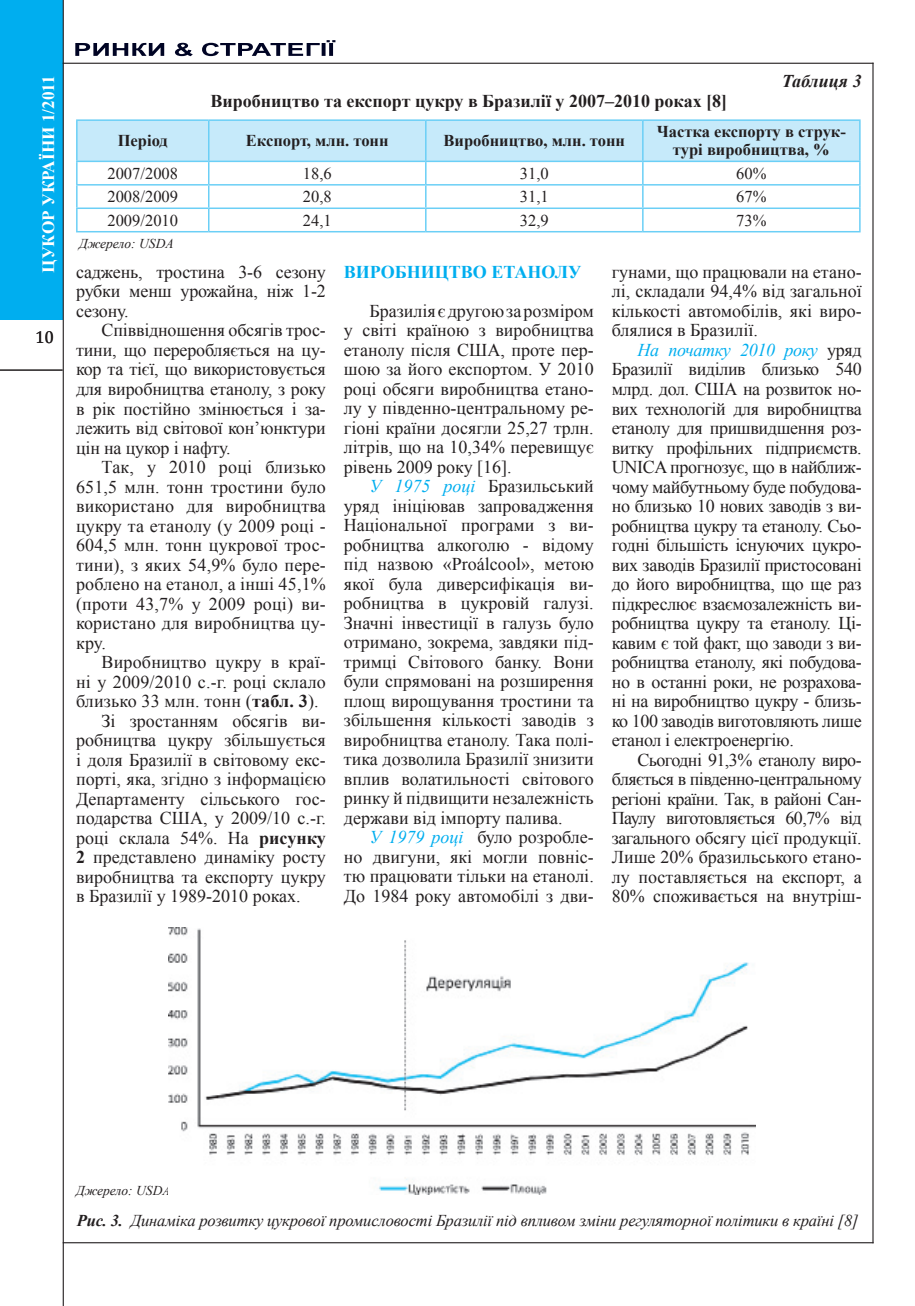
<style>
.page{position:relative;width:915px;height:1306px;background:#fff}
.page>*{position:absolute;margin:0;border:0;box-sizing:border-box;transform-origin:0 0}
.Текст{font:18px/19.5px "Times New Roman";color:#231f20;text-align:justify}
.Текст_таблица_назв{font:700 18px "Times New Roman";color:#231f20}
.Текст-2{font:700 18px "Times New Roman";color:#00aeef}
.Текст_таблица_назв-2{font:italic 700 18px "Times New Roman";color:#231f20}
.t1{font:700 17.25px "Times New Roman";color:#fff}
.t2{font:17.25px "Cambria";color:#231f20}
.Рис{font:italic 16.5px "Times New Roman";letter-spacing:-.01em;color:#231f20}
.Текст_в_таблице{font:700 16.5px/18px "Times New Roman";color:#231f20;text-align:center}
.Текст_в_таблице-2{font:16.5px "Times New Roman";color:#231f20}
.Рис-2{font:italic 13.5px "Times New Roman";color:#231f20}
.s1{font-weight:700}
.s2{font-style:italic;color:#00aeef}
</style>
<div class="page">
<div style="left:0;top:0;width:63px;height:319px;background:#00aeef"></div>
<hr style="left:0;top:369px;width:63px;height:2px;background:#231f20">
<hr style="left:872px;top:63px;width:1px;height:1180px;background:#231f20">
<hr style="left:63px;top:0;width:1px;height:1305px;background:#231f20">
<hr style="left:63px;top:63px;width:810px;height:1px;background:#231f20">
<hr style="left:63px;top:1242px;width:810px;height:1px;background:#231f20">
<svg style="left:75px;top:40px;width:260px;height:16px"></svg>
<hr style="left:76px;top:119px;width:133px;height:2px;background:#6bcff6">
<hr style="left:76px;top:121px;width:2px;height:40px;background:#6bcff6">
<hr style="left:209px;top:119px;width:216px;height:2px;background:#6bcff6">
<hr style="left:425px;top:119px;width:217px;height:2px;background:#6bcff6">
<hr style="left:642px;top:119px;width:218px;height:2px;background:#6bcff6">
<hr style="left:858px;top:121px;width:2px;height:40px;background:#6bcff6">
<hr style="left:76px;top:161px;width:133px;height:1px;background:#6bcff6">
<hr style="left:76px;top:162px;width:2px;height:22px;background:#6bcff6">
<hr style="left:642px;top:161px;width:218px;height:1px;background:#6bcff6">
<hr style="left:858px;top:162px;width:2px;height:22px;background:#6bcff6">
<hr style="left:76px;top:184px;width:133px;height:1px;background:#6bcff6">
<hr style="left:76px;top:185px;width:2px;height:22px;background:#6bcff6">
<hr style="left:642px;top:184px;width:218px;height:1px;background:#6bcff6">
<hr style="left:858px;top:185px;width:2px;height:22px;background:#6bcff6">
<hr style="left:76px;top:207px;width:133px;height:2px;background:#6bcff6">
<hr style="left:76px;top:209px;width:2px;height:22px;background:#6bcff6">
<hr style="left:642px;top:207px;width:218px;height:2px;background:#6bcff6">
<svg style="left:77px;top:120px;width:782px;height:111px"></svg>
<hr style="left:858px;top:209px;width:2px;height:22px;background:#6bcff6">
<hr style="left:76px;top:231px;width:133px;height:1px;background:#6bcff6">
<hr style="left:209px;top:231px;width:216px;height:1px;background:#6bcff6">
<hr style="left:425px;top:231px;width:217px;height:1px;background:#6bcff6">
<hr style="left:642px;top:231px;width:218px;height:1px;background:#6bcff6">
<img style="left:168px;top:927px;width:587px;height:267px">
<p class="t1" style="left:36px;top:272px;width:199px;rotate:-90deg">ЦУКОР УКРАЇНИ 1/2011</p>
<p class="t2" style="left:35px;top:327px;width:21px">10</p>
<p class="Текст_таблица_назв" style="left:210px;top:88px;width:518px">Виробництво та експорт цукру в Бразилії у 2007–2010 роках [8]</p>
<p class="Текст_таблица_назв-2" style="left:781px;top:69px;width:81px">Таблиця 3</p>
<p class="Текст_в_таблице" style="left:118px;top:131px;width:52px">Період</p>
<p class="Текст_в_таблице" style="left:246px;top:131px;width:144px">Експорт, млн. тонн</p>
<p class="Текст_в_таблице" style="left:443px;top:131px;width:183px">Виробництво, млн. тонн</p>
<p class="Текст_в_таблице" style="left:656px;top:122px;width:191px">Частка експорту в струк&shy;турі виробництва, %</p>
<p class="Текст_в_таблице-2" style="left:107px;top:162px;width:72px">2007/2008</p>
<p class="Текст_в_таблице-2" style="left:303px;top:162px;width:30px">18,6</p>
<p class="Текст_в_таблице-2" style="left:519px;top:162px;width:30px">31,0</p>
<p class="Текст_в_таблице-2" style="left:736px;top:162px;width:32px">60%</p>
<p class="Текст_в_таблице-2" style="left:107px;top:186px;width:72px">2008/2009</p>
<p class="Текст_в_таблице-2" style="left:303px;top:186px;width:30px">20,8</p>
<p class="Текст_в_таблице-2" style="left:519px;top:186px;width:30px">31,1</p>
<p class="Текст_в_таблице-2" style="left:736px;top:186px;width:32px">67%</p>
<p class="Текст_в_таблице-2" style="left:107px;top:209px;width:72px">2009/2010</p>
<p class="Текст_в_таблице-2" style="left:303px;top:209px;width:30px">24,1</p>
<p class="Текст_в_таблице-2" style="left:519px;top:209px;width:30px">32,9</p>
<p class="Текст_в_таблице-2" style="left:736px;top:209px;width:32px">73%</p>
<p class="Рис-2" style="left:79px;top:234px;width:96px">Джерело: USDA</p>
<p class="Текст" style="left:76px;top:262px;width:251px">саджень, тростина 3-6 сезону рубки менш урожайна, ніж 1-2 сезону.</p>
<p class="Текст" style="left:76px;top:320px;width:251px;text-indent:26px">Співвідношення обсягів трос&shy;тини, що переробляється на цу&shy;кор та тієї, що використовується для виробництва етанолу, з року в рік постійно змінюється і за&shy;лежить від світової кон’юнктури цін на цукор і нафту.</p>
<p class="Текст" style="left:76px;top:457px;width:251px;text-indent:26px">Так, у 2010 році близько 651,5 млн. тонн тростини було використано для виробництва цукру та етанолу (у 2009 році - 604,5 млн. тонн цукрової трос&shy;тини), з яких 54,9% було пере&shy;роблено на етанол, а інші 45,1% (проти 43,7% у 2009 році) ви&shy;користано для виробництва цу&shy;кру.</p>
<p class="Текст" style="left:76px;top:652px;width:251px;text-indent:26px">Виробництво цукру в краї&shy;ні у 2009/2010 с.-г. році склало близько 33 млн. тонн (<span class="s1">табл. 3</span>).</p>
<p class="Текст" style="left:76px;top:710px;width:251px;text-indent:26px">Зі зростанням обсягів ви&shy;робництва цукру збільшується і доля Бразилії в світовому екс&shy;порті, яка, згідно з інформацією Департаменту сільського гос&shy;подарства США, у 2009/10 с.-г. році склала 54%. На <span class="s1">рисунку 2</span> представлено динаміку росту виробництва та експорту цукру в Бразилії у 1989-2010 роках.</p>
<p class="Текст-2" style="left:344px;top:259px;width:239px">ВИРОБНИЦТВО ЕТАНОЛУ</p>
<p class="Текст" style="left:344px;top:300px;width:251px;text-indent:26px">Бразилія є другою за розміром у світі країною з виробництва етанолу після США, проте пер&shy;шою за його експортом. У 2010 році обсяги виробництва етано&shy;лу у південно-центральному ре&shy;гіоні країни досягли 25,27 трлн. літрів, що на 10,34% перевищує рівень 2009 року [16].</p>
<p class="Текст" style="left:344px;top:476px;width:251px;text-indent:26px"><span class="s2">У 1975 році</span> Бразильський уряд ініціював запровадження Національної програми з ви&shy;робництва алкоголю - відому під назвою «Proálcool», метою якої була диверсифікація ви&shy;робництва в цукровій галузі.<br>Значні інвестиції в галузь було отримано, зокрема, завдяки під&shy;тримці Світового банку. Вони були спрямовані на розширення площ вирощування тростини та збільшення кількості заводів з виробництва етанолу. Така полі&shy;тика дозволила Бразилії знизити вплив волатильності світового ринку й підвищити незалежність держави від імпорту палива.</p>
<p class="Текст" style="left:344px;top:827px;width:251px;text-indent:26px"><span class="s2">У 1979 році</span> було розробле&shy;но двигуни, які могли повніс&shy;тю працювати тільки на етанолі.<br>До 1984 року автомобілі з дви-</p>
<p class="Текст" style="left:611px;top:262px;width:251px">гунами, що працювали на етано&shy;лі, складали 94,4% від загальної кількості автомобілів, які виро&shy;блялися в Бразилії.</p>
<p class="Текст" style="left:611px;top:340px;width:251px;text-indent:26px"><span class="s2">На початку 2010 року</span> уряд Бразилії виділив близько 540 млрд. дол. США на розвиток но&shy;вих технологій для виробництва етанолу для пришвидшення роз&shy;витку профільних підприємств.<br>UNICA прогнозує, що в найближ&shy;чому майбутньому буде побудова&shy;но близько 10 нових заводів з ви&shy;робництва цукру та етанолу. Сьо&shy;годні більшість існуючих цукро&shy;вих заводів Бразилії пристосовані до його виробництва, що ще раз підкреслює взаємозалежність ви&shy;робництва цукру та етанолу. Ці&shy;кавим є той факт, що заводи з ви&shy;робництва етанолу, які побудова&shy;но в останні роки, не розрахова&shy;ні на виробництво цукру - близь&shy;ко 100 заводів виготовляють лише етанол і електроенергію.</p>
<p class="Текст" style="left:611px;top:749px;width:251px;text-indent:26px">Сьогодні 91,3% етанолу виро&shy;бляється в південно-центральному регіоні країни. Так, в районі Сан-Паулу виготовляється 60,7% від загального обсягу цієї продукції.<br>Лише 20% бразильського етано&shy;лу поставляється на експорт, а 80% споживається на внутріш-</p>
<p class="Рис-2" style="left:76px;top:1181px;width:96px">Джерело: USDA</p>
<p class="Рис" style="left:77px;top:1208px;width:783px"><span class="s1">Рис. 3.</span> Динаміка розвитку цукрової промисловості Бразилії під впливом зміни регуляторної політики в країні [8]</p>
</div>
